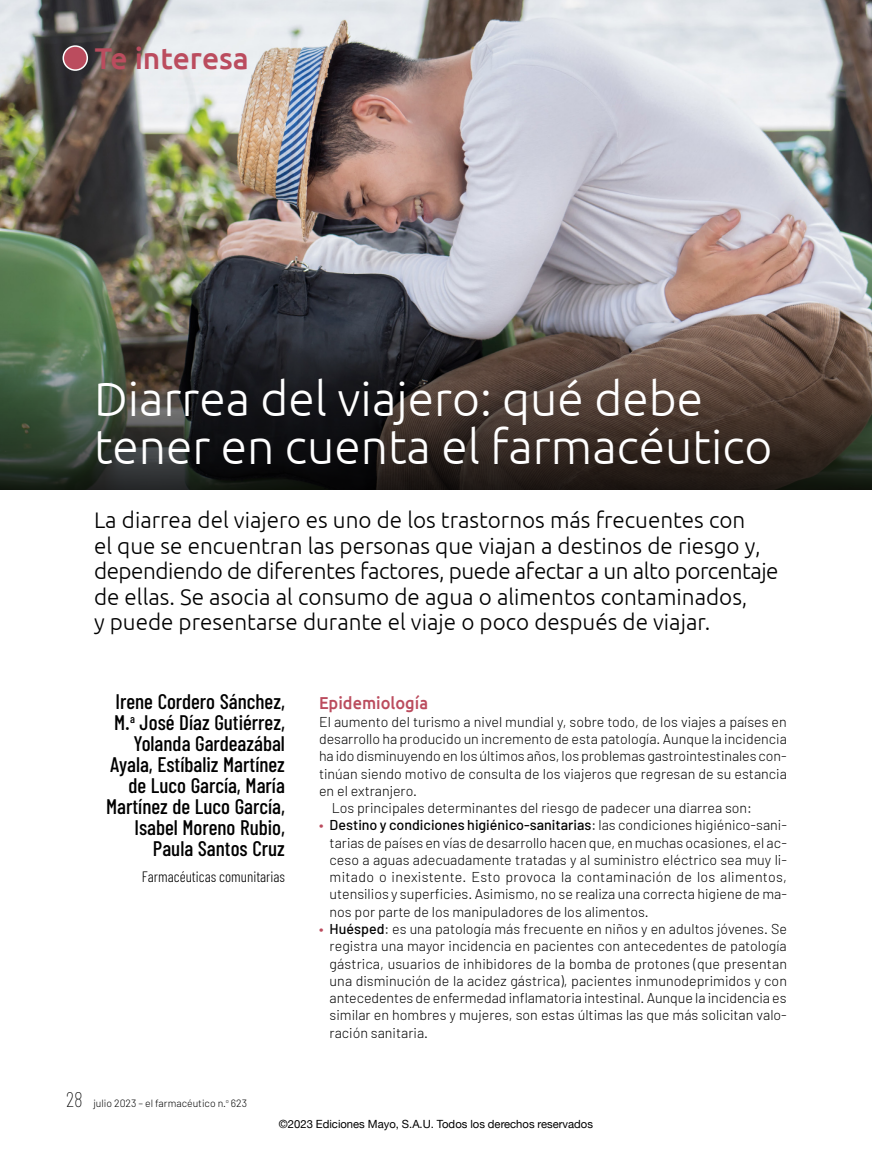
<style>
.page{position:relative;width:872px;height:1149px;background:#fff}
.page>*{position:absolute;margin:0;border:0;box-sizing:border-box;transform-origin:0 0}
.t1{font:300 48px/48px "Ubuntu";color:#fff}
.t2{font:500 30px "Ubuntu";color:#bb4c5e}
.t3{font:300 22.5px/25.5px "Ubuntu";color:#000}
.t4{font:500 21px/21px "Barlow Condensed";color:#000;text-align:right}
.t5{font:500 17.25px "Ubuntu";color:#bb4c5e;scale:.95 1}
.t6{font:300 15px "Barlow Condensed";color:#000}
.t7{font:300 14.25px/17.2px "Barlow";color:#000;text-align:justify}
.t8{font:11.25px "Helvetica Neue";color:#000}
.t9{font:300 10.5px "Barlow";color:#000}
.s1{font-family:"Barlow Condensed";font-weight:100;font-size:21px}
.s2{font-weight:500;color:#bb4c5e}
.s3{font-weight:500}
</style>
<div class="page">
<img style="left:0;top:0;width:872px;height:319px">
<svg style="left:0;top:319px;width:872px;height:170px;background:#3c3832"></svg>
<div style="left:63px;top:46px;width:24px;height:24px;background:#bb4c5e;border-radius:50%"></div>
<div style="left:63px;top:45px;width:25px;height:26px;border:2px solid #fff;border-radius:50%"></div>
<h2 class="t2" style="left:95px;top:39px;width:156px">Te interesa</h2>
<h1 class="t1" style="left:94px;top:373px;width:680px">Diarrea del viajero: qué debe tener en cuenta el farmacéutico</h1>
<p class="t3" style="left:94px;top:506px;width:686px">La diarrea del viajero es uno de los trastornos más frecuentes con<br>el que se encuentran las personas que viajan a destinos de riesgo y, dependiendo de diferentes factores, puede afectar a un alto porcentaje de ellas. Se asocia al consumo de agua o alimentos contaminados,<br>y puede presentarse durante el viaje o poco después de viajar.</p>
<h3 class="t4" style="left:106px;top:690px;width:180px">Irene Cordero Sánchez,<br>M.<sup>a</sup> José Díaz Gutiérrez,<br>Yolanda Gardeazábal<br>Ayala, Estíbaliz Martínez de Luco García, María<br>Martínez de Luco García,<br>Isabel Moreno Rubio,<br>Paula Santos Cruz</h3>
<p class="t6" style="left:142px;top:866px;width:145px">Farmacéuticas comunitarias</p>
<p class="t9" style="left:66px;top:1096px;width:182px"><span class="s1">28</span> julio 2023 – el farmacéutico n.<sup>o</sup> 623</p>
<p class="t5" style="left:319px;top:692px;width:116px">Epidemiología</p>
<p class="t7" style="left:319px;top:712px;width:469px">El aumento del turismo a nivel mundial y, sobre todo, de los viajes a países en</p>
<p class="t7" style="left:319px;top:729px;width:469px">desarrollo ha producido un incremento de esta patología. Aunque la incidencia</p>
<p class="t7" style="left:319px;top:747px;width:469px">ha ido disminuyendo en los últimos años, los problemas gastrointestinales con-</p>
<p class="t7" style="left:319px;top:764px;width:469px">tinúan siendo motivo de consulta de los viajeros que regresan de su estancia</p>
<p class="t7" style="left:319px;top:781px;width:100px">en el extranjero.</p>
<p class="t7" style="left:332px;top:798px;width:422px">Los principales determinantes del riesgo de padecer una diarrea son:</p>
<p class="t7" style="left:330px;top:816px;width:459px;text-indent:-11px"><span class="s2">•</span> <span class="s3">Destino y condiciones higiénico-sanitarias</span>: las condiciones higiénico-sani&shy;tarias de países en vías de desarrollo hacen que, en muchas ocasiones, el ac&shy;ceso a aguas adecuadamente tratadas y al suministro eléctrico sea muy li&shy;mitado o inexistente. Esto provoca la contaminación de los alimentos, utensilios y superficies. Asimismo, no se realiza una correcta higiene de ma&shy;nos por parte de los manipuladores de los alimentos.</p>
<p class="t7" style="left:330px;top:919px;width:459px;text-indent:-11px"><span class="s2">•</span> <span class="s3">Huésped</span>: es una patología más frecuente en niños y en adultos jóvenes. Se registra una mayor incidencia en pacientes con antecedentes de patología gástrica, usuarios de inhibidores de la bomba de protones (que presentan una disminución de la acidez gástrica), pacientes inmunodeprimidos y con antecedentes de enfermedad inflamatoria intestinal. Aunque la incidencia es similar en hombres y mujeres, son estas últimas las que más solicitan valo&shy;ración sanitaria.</p>
<p class="t8" style="left:279px;top:1114px;width:316px">©2023 Ediciones Mayo, S.A.U. Todos los derechos reservados</p>
</div>
